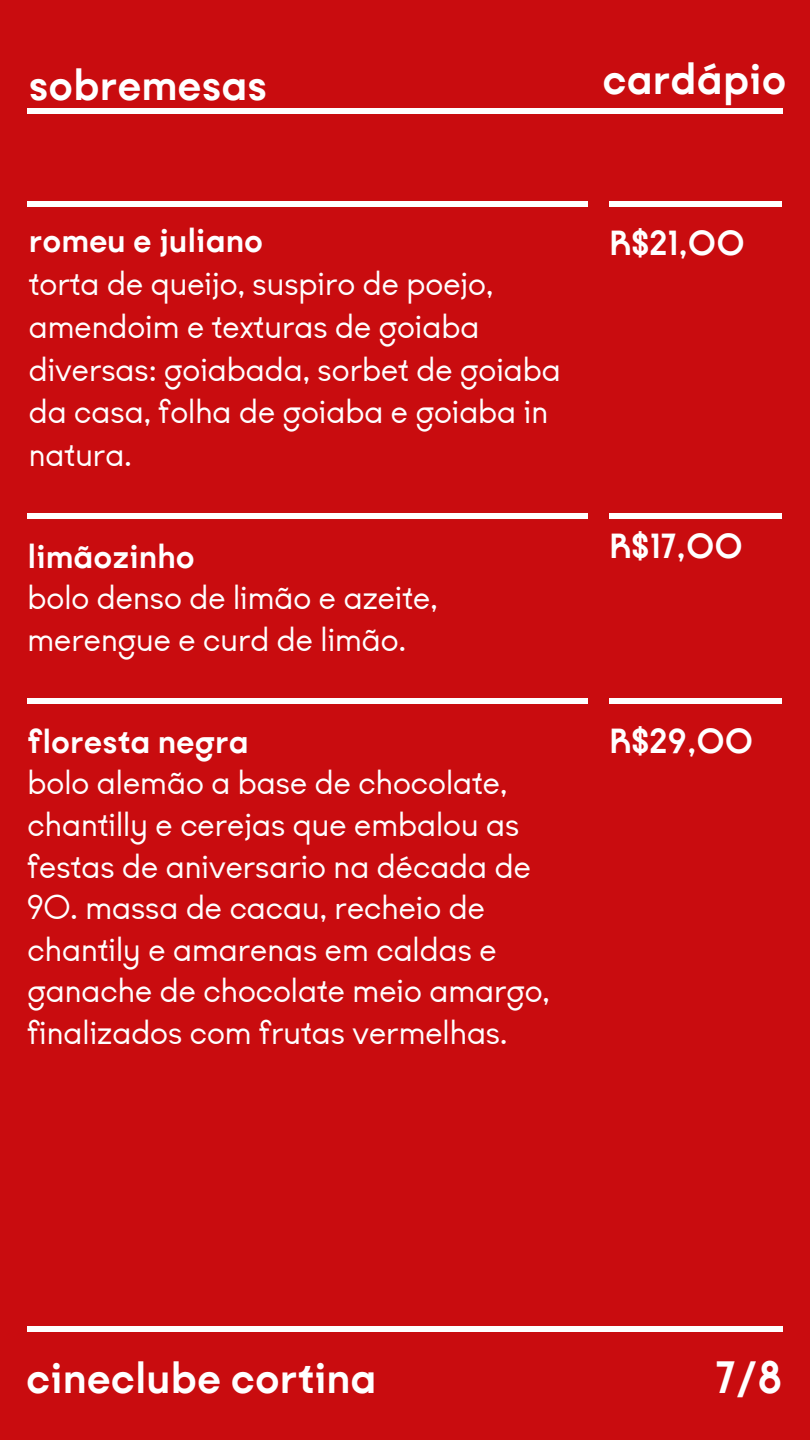
<style>
.page{position:relative;width:810px;height:1440px;background:#c90c0f}
.page>*{position:absolute;margin:0;border:0;box-sizing:border-box;transform-origin:0 0}
.t1{font:700 48.75px "Kobe";color:#fff}
.t2{font:37.5px/41.6px "Kobe";color:#fff}
.t3{font:700 37.5px "Kobe";color:#fff}
</style>
<div class="page">
<div style="left:28px;top:201px;width:560px;height:5px;background:#fff"></div>
<div style="left:28px;top:513px;width:560px;height:5px;background:#fff"></div>
<div style="left:28px;top:698px;width:560px;height:5px;background:#fff"></div>
<div style="left:27px;top:108px;width:756px;height:5px;background:#fff"></div>
<div style="left:27px;top:1327px;width:756px;height:5px;background:#fff"></div>
<div style="left:610px;top:201px;width:172px;height:5px;background:#fff"></div>
<div style="left:609px;top:513px;width:172px;height:5px;background:#fff"></div>
<div style="left:609px;top:699px;width:172px;height:5px;background:#fff"></div>
<p class="t1" style="left:29px;top:62px;width:240px">sobremesas</p>
<p class="t1" style="left:602px;top:57px;width:185px">cardápio</p>
<p class="t3" style="left:29px;top:223px;width:236px">romeu e juliano</p>
<p class="t2" style="left:29px;top:264px;width:533px;line-height:42.8px">torta de queijo, suspiro de poejo, amendoim e texturas de goiaba diversas: goiabada, sorbet de goiaba da casa, folha de goiaba e goiaba in natura.</p>
<p class="t3" style="left:28px;top:539px;width:169px">limãozinho</p>
<p class="t2" style="left:28px;top:578px;width:412px">bolo denso de limão e azeite, merengue e curd de limão.</p>
<p class="t3" style="left:28px;top:724px;width:223px">floresta negra</p>
<p class="t2" style="left:28px;top:763px;width:481px">bolo alemão a base de chocolate,</p>
<p class="t2" style="left:28px;top:805px;width:505px">chantilly e cerejas que embalou as festas de aniversario na década de</p>
<p class="t2" style="left:28px;top:888px;width:524px">90. massa de cacau, recheio de chantily e amarenas em caldas e ganache de chocolate meio amargo, finalizados com frutas vermelhas.</p>
<p class="t3" style="left:609px;top:226px;width:137px">R$21,00</p>
<p class="t3" style="left:609px;top:529px;width:135px">R$17,00</p>
<p class="t3" style="left:609px;top:724px;width:146px">R$29,00</p>
<p class="t1" style="left:26px;top:1356px;width:352px">cineclube cortina</p>
<p class="t1" style="left:715px;top:1356px;width:69px">7/8</p>
</div>
